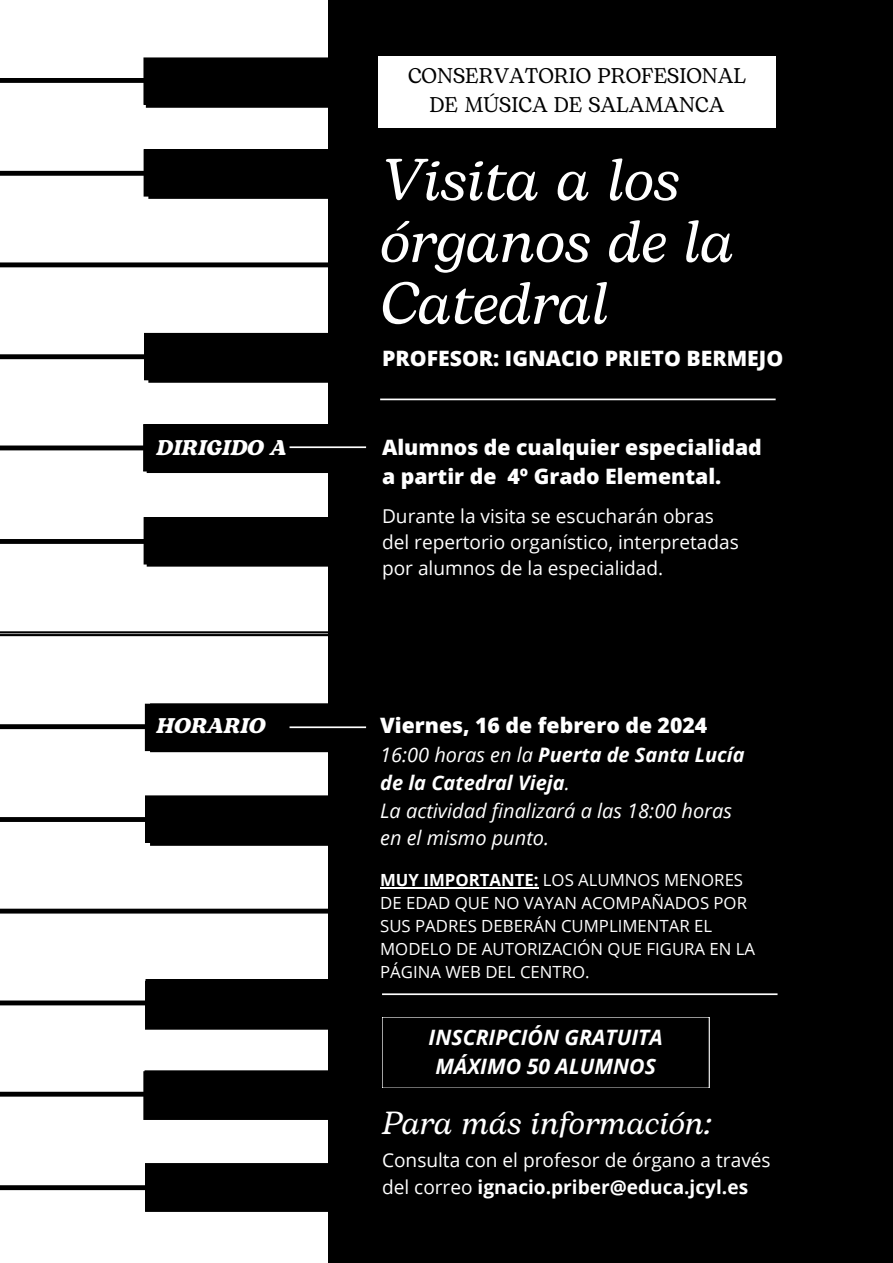
<style>
.page{position:relative;width:893px;height:1263px;background:#fff}
.page>*{position:absolute;margin:0;border:0;box-sizing:border-box;transform-origin:0 0}
.t1{font:italic 58.8px/61.7px "Bogart";color:#fff}
.t2{font:italic 31.8px "Bogart";color:#fff}
.t3{font:800 21.23px "Open Sans";color:#fff}
.t4{font:21.23px "Bogart";color:#000}
.t5{font:italic 700 21.23px "Open Sans";color:#fff}
.t6{font:italic 700 21.23px "Bogart";color:#fff}
.t7{font:italic 700 19.95px "Open Sans";color:#fff}
.t8{font:italic 19.95px "Open Sans";color:#fff}
.t9{font:19.12px "Open Sans";color:#fff}
.t10{font:19.05px/26.4px "Open Sans";color:#fff}
.t11{font:16.8px/23.1px "Open Sans";color:#fff}
.s1{font-weight:400}
.s2{font-weight:700}
</style>
<div class="page">
<svg style="left:0;top:149px;width:328px;height:484px"></svg>
<div style="left:0;top:78px;width:153px;height:5px;background:#000"></div>
<div style="left:0;top:171px;width:154px;height:5px;background:#000"></div>
<div style="left:0;top:354px;width:153px;height:5px;background:#000"></div>
<div style="left:0;top:445px;width:153px;height:5px;background:#000"></div>
<div style="left:0;top:539px;width:153px;height:5px;background:#000"></div>
<div style="left:0;top:262px;width:336px;height:5px;background:#000"></div>
<div style="left:143px;top:57px;width:185px;height:51px;background:#000"></div>
<svg style="left:0;top:634px;width:328px;height:557px"></svg>
<div style="left:0;top:724px;width:154px;height:5px;background:#000"></div>
<div style="left:0;top:817px;width:155px;height:5px;background:#000"></div>
<div style="left:0;top:1000px;width:154px;height:5px;background:#000"></div>
<hr style="left:0;top:1092px;width:154px;height:4px;background:#000">
<div style="left:0;top:1185px;width:155px;height:5px;background:#000"></div>
<hr style="left:0;top:909px;width:336px;height:4px;background:#000">
<div style="left:144px;top:149px;width:184px;height:50px;background:#000"></div>
<div style="left:144px;top:333px;width:184px;height:50px;background:#000"></div>
<div style="left:143px;top:424px;width:185px;height:49px;background:#000"></div>
<div style="left:144px;top:517px;width:184px;height:50px;background:#000"></div>
<div style="left:145px;top:703px;width:183px;height:49px;background:#000"></div>
<div style="left:145px;top:795px;width:183px;height:51px;background:#000"></div>
<div style="left:145px;top:979px;width:183px;height:51px;background:#000"></div>
<div style="left:143px;top:1070px;width:185px;height:50px;background:#000"></div>
<div style="left:145px;top:1163px;width:183px;height:49px;background:#000"></div>
<div style="left:328px;top:0;width:565px;height:1263px;background:#000"></div>
<div style="left:378px;top:56px;width:397px;height:72px;background:#fff"></div>
<hr style="left:380px;top:399px;width:395px;height:1px;background:#fff">
<hr style="left:380px;top:887px;width:158px;height:1px;background:#fff">
<hr style="left:382px;top:993px;width:395px;height:2px;background:#fff">
<svg style="left:382px;top:1017px;width:327px;height:71px"></svg>
<hr style="left:289px;top:446px;width:77px;height:2px;background:#fff">
<hr style="left:289px;top:726px;width:77px;height:2px;background:#fff">
<p class="t6" style="left:156px;top:433px;width:132px">DIRIGIDO A</p>
<p class="t6" style="left:156px;top:711px;width:110px">HORARIO</p>
<p class="t4" style="left:408px;top:60px;width:339px">CONSERVATORIO PROFESIONAL</p>
<p class="t4" style="left:429px;top:90px;width:296px">DE MÚSICA DE SALAMANCA</p>
<p class="t1" style="left:380px;top:151px;width:355px">Visita a los órganos de la<br>Catedral</p>
<p class="t3" style="left:382px;top:344px;width:403px">PROFESOR: IGNACIO PRIETO BERMEJO</p>
<p class="t3" style="left:382px;top:432px;width:381px">Alumnos de cualquier especialidad</p>
<p class="t3" style="left:382px;top:462px;width:341px">a partir de 4º Grado Elemental.</p>
<p class="t9" style="left:382px;top:502px;width:333px">Durante la visita se escucharán obras</p>
<p class="t9" style="left:382px;top:529px;width:358px">del repertorio organístico, interpretadas</p>
<p class="t9" style="left:382px;top:555px;width:283px">por alumnos de la especialidad.</p>
<p class="t3" style="left:380px;top:711px;width:329px">Viernes, 16 de febrero de 2024</p>
<p class="t7" style="left:380px;top:741px;width:366px"><span class="s1">16:00 horas en la</span> Puerta de Santa Lucía</p>
<p class="t7" style="left:380px;top:769px;width:191px">de la Catedral Vieja<span class="s1">.</span></p>
<p class="t8" style="left:380px;top:796px;width:353px">La actividad finalizará a las 18:00 horas</p>
<p class="t8" style="left:380px;top:824px;width:170px">en el mismo punto.</p>
<p class="t11" style="left:380px;top:868px;width:376px"><span class="s2">MUY IMPORTANTE:</span> LOS ALUMNOS MENORES DE EDAD QUE NO VAYAN ACOMPAÑADOS POR SUS PADRES DEBERÁN CUMPLIMENTAR EL MODELO DE AUTORIZACIÓN QUE FIGURA EN LA PÁGINA WEB DEL CENTRO.</p>
<p class="t5" style="left:428px;top:1022px;width:236px">INSCRIPCIÓN GRATUITA</p>
<p class="t5" style="left:435px;top:1052px;width:222px">MÁXIMO 50 ALUMNOS</p>
<p class="t2" style="left:382px;top:1100px;width:331px">Para más información:</p>
<p class="t10" style="left:382px;top:1147px;width:390px">Consulta con el profesor de órgano a través del correo <span class="s2">ignacio.priber@educa.jcyl.es</span></p>
</div>
